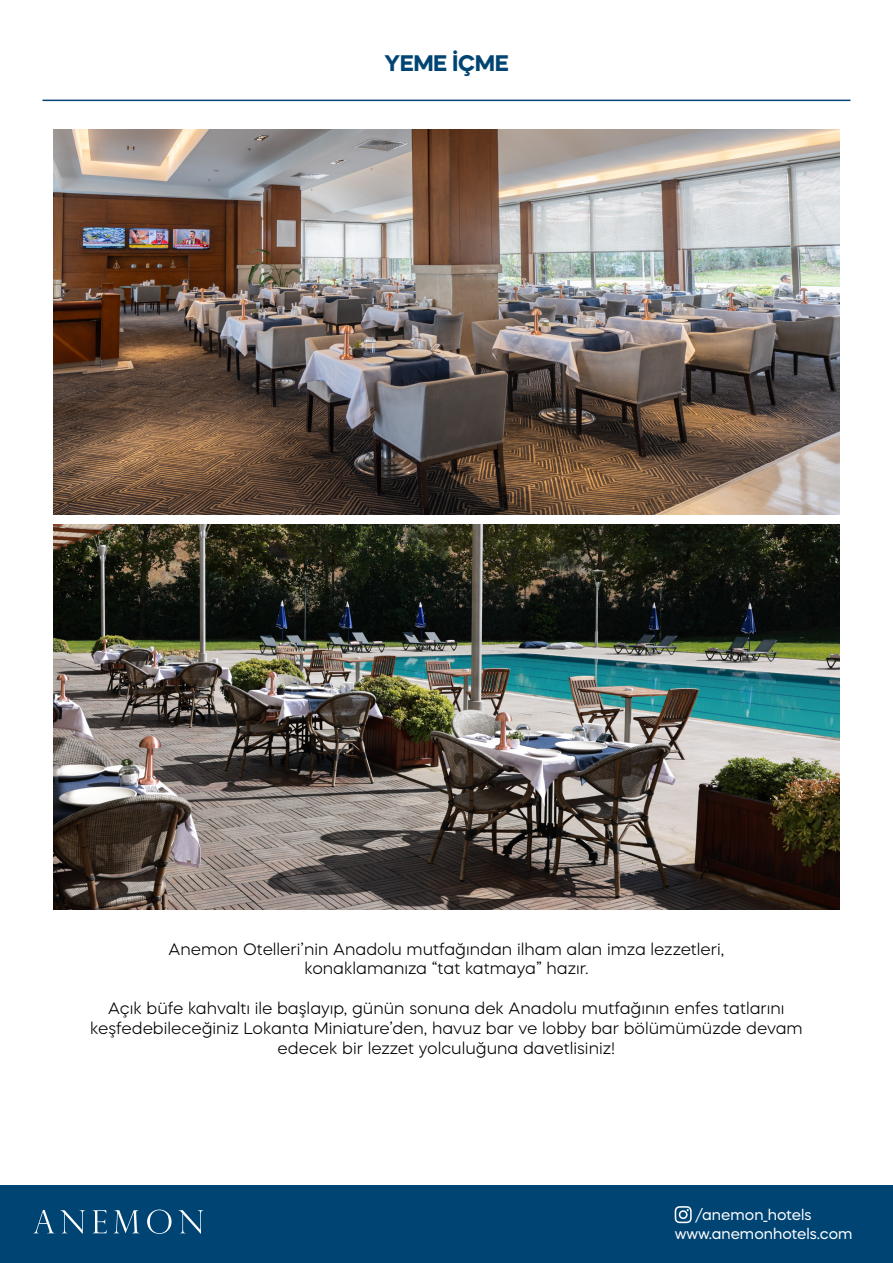
<style>
.page{position:relative;width:893px;height:1263px;background:#fff}
.page>*{position:absolute;margin:0;border:0;box-sizing:border-box;transform-origin:0 0}
.t1{font:700 22.5px "Mazzard H";color:#004474}
.t2{font:300 16.5px/19.8px "Mazzard H";color:#000;text-align:center}
.t3{font:15px/19px "Mazzard H";color:#fff}
</style>
<div class="page">
<div style="left:0;top:1185px;width:893px;height:78px;background:#004474"></div>
<svg style="left:33px;top:1210px;width:52px;height:24px"></svg>
<svg style="left:93px;top:1210px;width:14px;height:23px"></svg>
<svg style="left:114px;top:1210px;width:25px;height:23px"></svg>
<svg style="left:147px;top:1209px;width:25px;height:25px"></svg>
<svg style="left:178px;top:1210px;width:25px;height:24px"></svg>
<svg style="left:675px;top:1206px;width:17px;height:17px"></svg>
<hr style="left:43px;top:100px;width:807px;height:1px;background:#004474">
<img style="left:54px;top:129px;width:785px;height:385px">
<img style="left:54px;top:525px;width:785px;height:384px">
<h1 class="t1" style="left:384px;top:48px;width:126px">YEME İÇME</h1>
<p class="t2" style="left:169px;top:939px;width:557px">Anemon Otelleri’nin Anadolu mutfağından ilham alan imza lezzetleri, konaklamanıza “tat katmaya” hazır.</p>
<p class="t2" style="left:90px;top:998px;width:714px">Açık büfe kahvaltı ile başlayıp, günün sonuna dek Anadolu mutfağının enfes tatlarını keşfedebileceğiniz Lokanta Miniature’den, havuz bar ve lobby bar bölümümüzde devam edecek bir lezzet yolculuğuna davetlisiniz!</p>
<p class="t3" style="left:675px;top:1204px;width:179px;text-indent:21px">/anemon_hotels www.anemonhotels.com</p>
</div>
